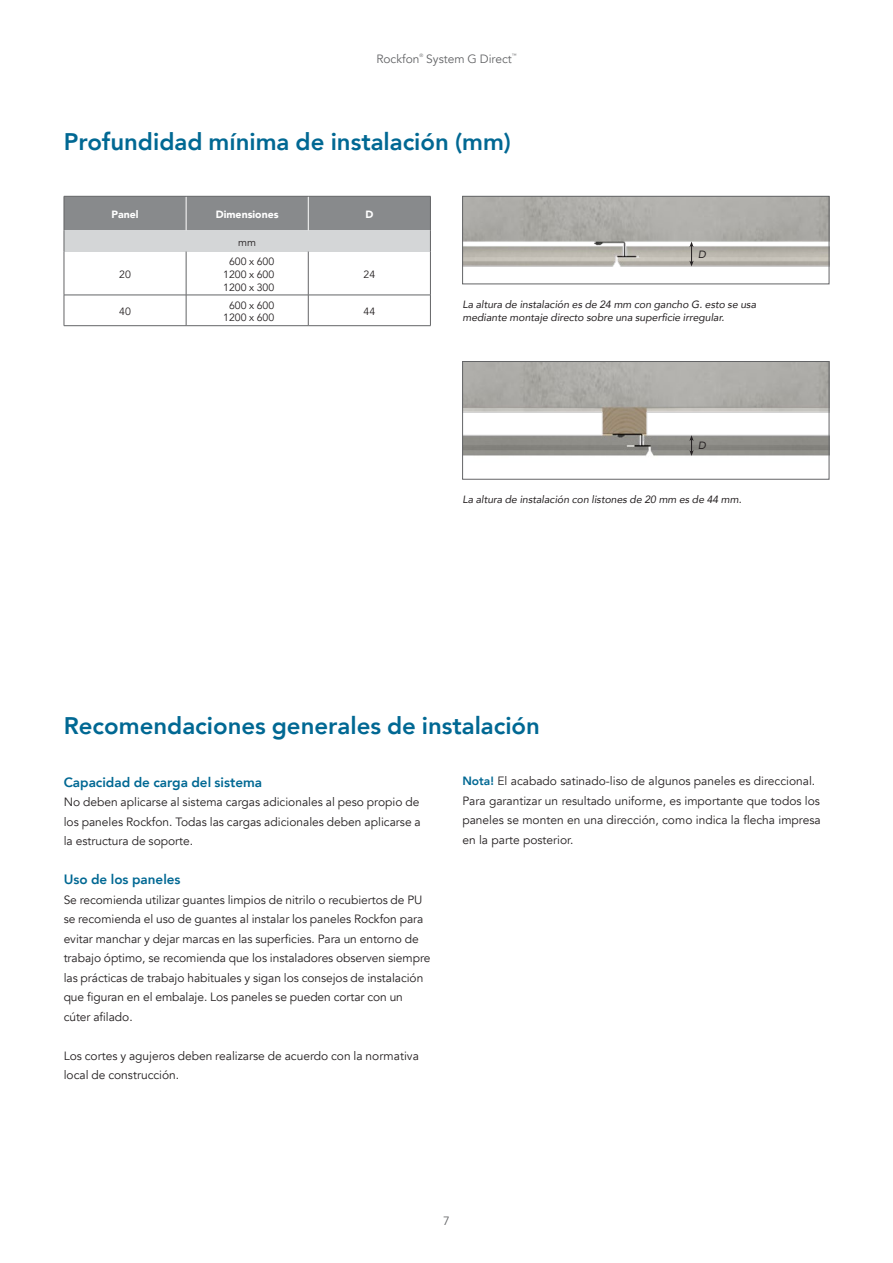
<style>
.page{position:relative;width:893px;height:1263px;background:#fff}
.page>*{position:absolute;margin:0;border:0;box-sizing:border-box;transform-origin:0 0}
.t1{font:800 24px "Avenir";color:#006893}
.t2{font:800 13.5px "Avenir";color:#006893}
.t3{font:12px/19.5px "Avenir";letter-spacing:-.005em;color:#231f20}
.t4{font:12px "Avenir";color:#636466}
.t5{font:italic 10.5px/12.6px "Avenir";color:#231f20}
.t6{font:10.5px/12.6px "Avenir";color:#231f20;text-align:center}
.t7{font:900 10.5px "Avenir";color:#fff}
.t8{font:4.8px "Avenir";color:#636466}
.s1{font-weight:800;color:#006893}
</style>
<div class="page">
<img style="left:464px;top:198px;width:363px;height:69px">
<div style="left:462px;top:196px;width:367px;height:88px;border:1px solid #636466"></div>
<img style="left:465px;top:363px;width:362px;height:93px">
<div style="left:463px;top:361px;width:366px;height:118px;border:1px solid #636466"></div>
<svg style="left:689px;top:435px;width:5px;height:21px"></svg>
<svg style="left:689px;top:242px;width:5px;height:24px"></svg>
<hr style="left:64px;top:252px;width:1px;height:43px;background:#636466">
<hr style="left:186px;top:252px;width:1px;height:43px;background:#636466">
<hr style="left:308px;top:252px;width:1px;height:43px;background:#636466">
<hr style="left:430px;top:252px;width:1px;height:43px;background:#636466">
<hr style="left:64px;top:295px;width:122px;height:1px;background:#636466">
<hr style="left:64px;top:295px;width:1px;height:31px;background:#636466">
<hr style="left:186px;top:295px;width:122px;height:1px;background:#636466">
<hr style="left:186px;top:295px;width:1px;height:31px;background:#636466">
<hr style="left:308px;top:295px;width:123px;height:1px;background:#636466">
<hr style="left:308px;top:295px;width:1px;height:31px;background:#636466">
<hr style="left:430px;top:295px;width:1px;height:31px;background:#636466">
<hr style="left:64px;top:325px;width:122px;height:1px;background:#636466">
<hr style="left:186px;top:325px;width:122px;height:1px;background:#636466">
<hr style="left:308px;top:325px;width:123px;height:1px;background:#636466">
<svg style="left:64px;top:196px;width:367px;height:56px;background:#a5a7a9"></svg>
<p class="t4" style="left:376px;top:52px;width:45px">Rockfon</p>
<p class="t8" style="left:419px;top:53px;width:5px">®</p>
<p class="t4" style="left:426px;top:52px;width:87px">System G Direct</p>
<p class="t8" style="left:512px;top:53px;width:6px">™</p>
<h1 class="t1" style="left:64px;top:123px;width:449px">Profundidad mínima de instalación (mm)</h1>
<p class="t7" style="left:112px;top:205px;width:29px">Panel</p>
<p class="t7" style="left:216px;top:205px;width:64px">Dimensiones</p>
<p class="t7" style="left:365px;top:205px;width:9px">D</p>
<p class="t6" style="left:238px;top:236px;width:19px">mm</p>
<p class="t6" style="left:119px;top:268px;width:13px">20</p>
<p class="t6" style="left:223px;top:256px;width:53px">600 x 600<br>1200 x 600<br>1200 x 300</p>
<p class="t6" style="left:364px;top:268px;width:13px">24</p>
<p class="t5" style="left:698px;top:247px;width:9px">D</p>
<p class="t6" style="left:119px;top:305px;width:13px">40</p>
<p class="t6" style="left:223px;top:299px;width:53px">600 x 600<br>1200 x 600</p>
<p class="t6" style="left:364px;top:305px;width:13px">44</p>
<p class="t5" style="left:462px;top:298px;width:295px">La altura de instalación es de 24 mm con gancho G. esto se usa mediante montaje directo sobre una superficie irregular.</p>
<p class="t5" style="left:698px;top:438px;width:9px">D</p>
<p class="t5" style="left:462px;top:492px;width:281px">La altura de instalación con listones de 20 mm es de 44 mm.</p>
<h1 class="t1" style="left:64px;top:707px;width:478px">Recomendaciones generales de instalación</h1>
<p class="t2" style="left:64px;top:772px;width:200px">Capacidad de carga del sistema</p>
<p class="t3" style="left:64px;top:793px;width:359px;text-align:justify">No deben aplicarse al sistema cargas adicionales al peso propio de los paneles Rockfon. Todas las cargas adicionales deben aplicarse a la estructura de soporte.</p>
<p class="t2" style="left:64px;top:869px;width:118px">Uso de los paneles</p>
<p class="t3" style="left:64px;top:890px;width:368px">Se recomienda utilizar guantes limpios de nitrilo o recubiertos de PU se recomienda el uso de guantes al instalar los paneles Rockfon para evitar manchar y dejar marcas en las superficies. Para un entorno de trabajo óptimo, se recomienda que los instaladores observen siempre las prácticas de trabajo habituales y sigan los consejos de instalación que figuran en el embalaje. Los paneles se pueden cortar con un cúter afilado.</p>
<p class="t3" style="left:64px;top:1046px;width:357px">Los cortes y agujeros deben realizarse de acuerdo con la normativa local de construcción.</p>
<p class="t3" style="left:462px;top:772px;width:360px"><span class="s1">Nota!</span> El acabado satinado-liso de algunos paneles es direccional.<br>Para garantizar un resultado uniforme, es importante que todos los paneles se monten en una dirección, como indica la flecha impresa en la parte posterior.</p>
<p class="t4" style="left:443px;top:1213px;width:8px">7</p>
</div>
